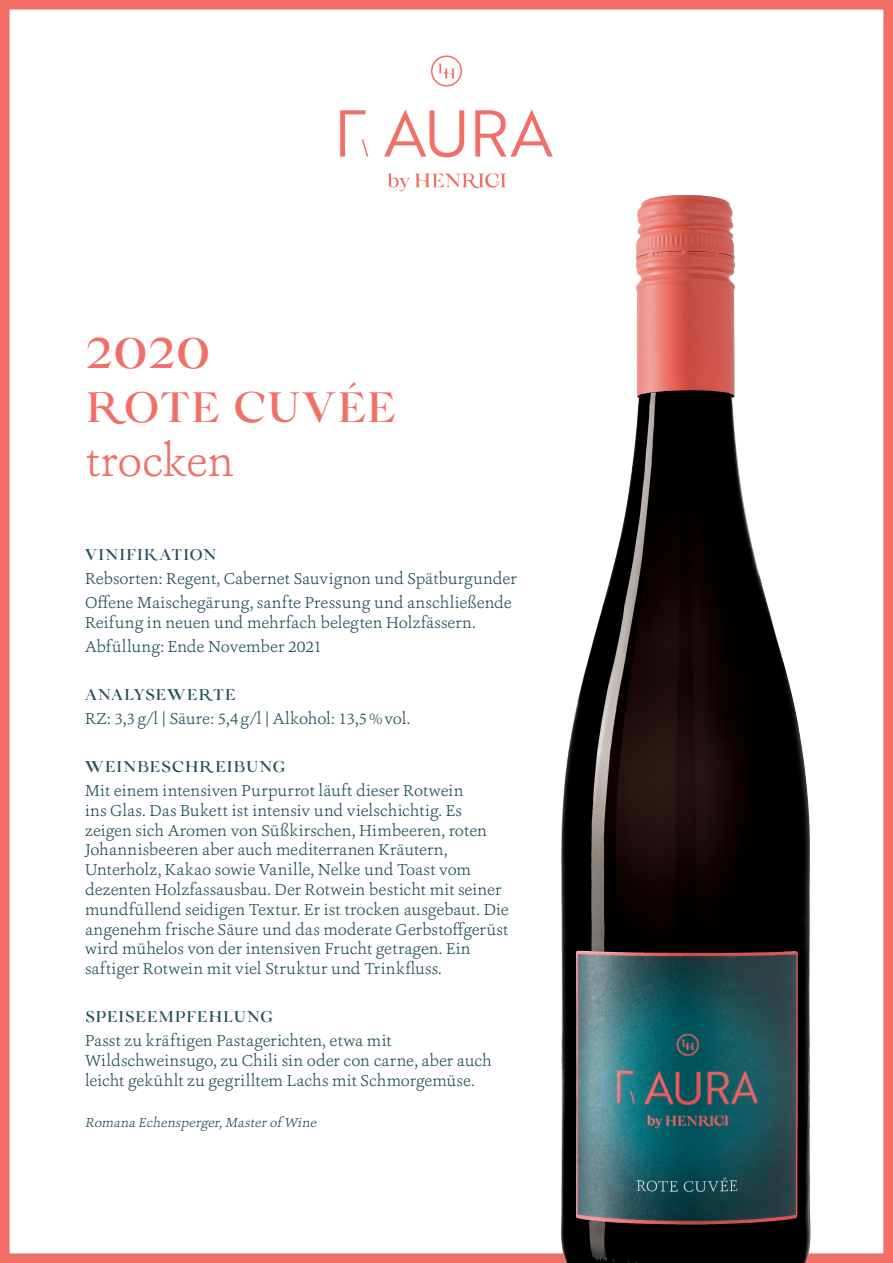
<style>
.page{position:relative;width:893px;height:1263px;background:#fff}
.page>*{position:absolute;margin:0;border:0;box-sizing:border-box;transform-origin:0 0}
.t1{font:600 45px "Velour";letter-spacing:-.01em;color:#f26f67}
.t2{font:300 45px "Ashbury";letter-spacing:-.01em;color:#f26f67}
.t3{font:300 16.5px/19.8px "Ashbury";color:#204e5a}
.t4{font:600 16.5px "Velour";letter-spacing:.03em;color:#204e5a}
.t5{font:italic 300 13.5px "Ashbury";color:#204e5a}
</style>
<div class="page">
<div style="left:0;top:0;width:893px;height:1263px;border:10px solid #f26f67"></div>
<svg style="left:340px;top:55px;width:213px;height:136px"></svg>
<img style="left:556px;top:194px;width:261px;height:1069px">
<p class="t1" style="left:85px;top:327px;width:127px">2020</p>
<p class="t1" style="left:85px;top:381px;width:313px">ROTE CUVÉE</p>
<p class="t2" style="left:85px;top:433px;width:151px">trocken</p>
<p class="t4" style="left:85px;top:545px;width:132px">VINIFIKATION</p>
<p class="t3" style="left:85px;top:568px;width:433px">Rebsorten: Regent, Cabernet Sauvignon und Spätburgunder</p>
<p class="t3" style="left:85px;top:592px;width:428px">Offene Maischegärung, sanfte Pressung und anschließende<br>Reifung in neuen und mehrfach belegten Holzfässern.</p>
<p class="t3" style="left:85px;top:636px;width:239px">Abfüllung: Ende November 2021</p>
<p class="t4" style="left:85px;top:685px;width:152px">ANALYSEWERTE</p>
<p class="t3" style="left:85px;top:708px;width:327px">RZ: 3,3g/l | Säure: 5,4g/l | Alkohol: 13,5%vol.</p>
<p class="t4" style="left:85px;top:757px;width:202px">WEINBESCHREIBUNG</p>
<p class="t3" style="left:85px;top:781px;width:425px">Mit einem intensiven Purpurrot läuft dieser Rotwein<br>ins Glas. Das Bukett ist intensiv und vielschichtig. Es zeigen sich Aromen von Süßkirschen, Himbeeren, roten Johannisbeeren aber auch mediterranen Kräutern, Unterholz, Kakao sowie Vanille, Nelke und Toast vom dezenten Holzfassausbau. Der Rotwein besticht mit seiner mundfüllend seidigen Textur. Er ist trocken ausgebaut. Die angenehm frische Säure und das moderate Gerbstoffgerüst wird mühelos von der intensiven Frucht getragen. Ein saftiger Rotwein mit viel Struktur und Trinkfluss.</p>
<p class="t4" style="left:85px;top:1007px;width:190px">SPEISEEMPFEHLUNG</p>
<p class="t3" style="left:85px;top:1031px;width:408px">Passt zu kräftigen Pastagerichten, etwa mit<br>Wildschweinsugo, zu Chili sin oder con carne, aber auch leicht gekühlt zu gegrilltem Lachs mit Schmorgemüse.</p>
<p class="t5" style="left:85px;top:1114px;width:236px">Romana Echensperger,Masterof Wine</p>
</div>
